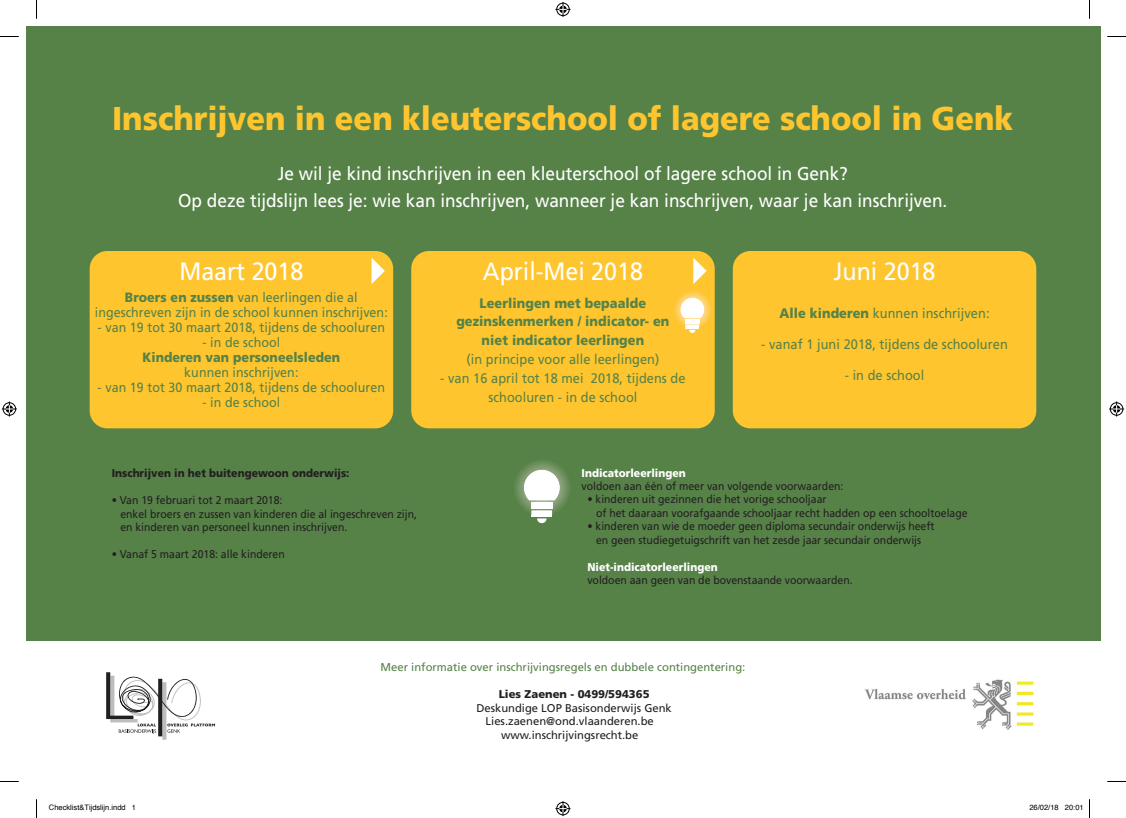
<style>
.page{position:relative;width:1126px;height:818px;background:#fff}
.page>*{position:absolute;margin:0;border:0;box-sizing:border-box;transform-origin:0 0}
.t1{font:900 33px "Frutiger";color:#fec52f;scale:.93 1}
.t2{font:25px "Frutiger";color:#fff;scale:.93 1}
.t3{font:18.5px/26.2px "Frutiger";color:#fff;text-align:center;scale:.93 1}
.t4{font:13.75px/18.8px "Frutiger";letter-spacing:.005em;color:#568248;text-align:center;scale:.93 1}
.t5{font:900 13.75px/18.8px "Frutiger";letter-spacing:.005em;color:#568248;text-align:center;scale:.93 1}
.t6{font:13.5px/15px "Frutiger";letter-spacing:.005em;color:#568248;text-align:center;scale:.93 1}
.t7{font:900 13.5px "Frutiger";letter-spacing:.005em;color:#568248;scale:.93 1}
.t8{font:11.25px/13.5px "Frutiger";color:#231f20;scale:.93 1}
.t9{font:11.25px "Frutiger";color:#231f20}
.t10{font:11.25px "Frutiger";color:#568248}
.t11{font:900 11.25px "Frutiger";color:#fff;scale:.93 1}
.t12{font:900 11.25px "Frutiger";color:#231f20;scale:.93 1}
.t13{font:900 11.25px "Frutiger";color:#231f20}
.t14{font:7.5px "Helvetica";color:#000}
.s1{font-weight:900}
</style>
<div class="page">
<div style="left:26px;top:26px;width:1073px;height:614px;background:#568248"></div>
<div style="left:90px;top:251px;width:303px;height:177px;background:#fec52f;border-radius:18px"></div>
<div style="left:411px;top:251px;width:303px;height:177px;background:#fec52f;border-radius:18px"></div>
<div style="left:732px;top:251px;width:304px;height:177px;background:#fec52f;border-radius:18px"></div>
<img style="left:864px;top:679px;width:170px;height:51px">
<svg style="left:371px;top:257px;width:14px;height:27px"></svg>
<svg style="left:693px;top:257px;width:13px;height:27px"></svg>
<svg style="left:106px;top:672px;width:109px;height:67px"></svg>
<svg style="left:674px;top:291px;width:37px;height:42px"></svg>
<svg style="left:515px;top:461px;width:54px;height:62px"></svg>
<svg style="left:0;top:36px;width:19px;height:1px"></svg>
<svg style="left:1107px;top:36px;width:18px;height:1px"></svg>
<svg style="left:36px;top:0;width:1px;height:19px"></svg>
<svg style="left:36px;top:799px;width:1px;height:18px"></svg>
<svg style="left:1089px;top:0;width:1px;height:19px"></svg>
<svg style="left:1089px;top:799px;width:1px;height:18px"></svg>
<svg style="left:555px;top:2px;width:15px;height:15px"></svg>
<svg style="left:555px;top:801px;width:15px;height:14px"></svg>
<svg style="left:2px;top:401px;width:15px;height:15px"></svg>
<svg style="left:1109px;top:401px;width:14px;height:15px"></svg>
<h1 class="t1" style="left:112px;top:98px;width:970px">Inschrijven in een kleuterschool of lagere school in Genk</h1>
<h3 class="t3" style="left:178px;top:160px;width:828px">Je wil je kind inschrijven in een kleuterschool of lagere school in Genk?<br>Op deze tijdslijn lees je: wie kan inschrijven, wanneer je kan inschrijven, waar je kan inschrijven.</h3>
<h2 class="t2" style="left:179px;top:257px;width:135px">Maart 2018</h2>
<p class="t6" style="left:95px;top:289px;width:316px"><span class="s1">Broers en zussen</span> van leerlingen die al ingeschreven zijn in de school kunnen inschrijven:</p>
<p class="t6" style="left:98px;top:319px;width:310px">- van 19 tot 30 maart 2018, tijdens de schooluren</p>
<p class="t6" style="left:202px;top:334px;width:85px">- in de school</p>
<p class="t7" style="left:142px;top:349px;width:214px">Kinderen van personeelsleden</p>
<p class="t6" style="left:184px;top:364px;width:124px">kunnen inschrijven:</p>
<p class="t6" style="left:98px;top:379px;width:310px">- van 19 tot 30 maart 2018, tijdens de schooluren</p>
<p class="t6" style="left:202px;top:394px;width:85px">- in de school</p>
<h2 class="t2" style="left:483px;top:257px;width:173px">April-Mei 2018</h2>
<p class="t5" style="left:456px;top:293px;width:231px">Leerlingen met bepaalde gezinskenmerken / indicator- en niet indicator leerlingen</p>
<p class="t4" style="left:466px;top:349px;width:209px">(in principe voor alle leerlingen)</p>
<p class="t4" style="left:440px;top:368px;width:265px">- van 16 april tot 18 mei 2018, tijdens de schooluren - in de school</p>
<h2 class="t2" style="left:833px;top:257px;width:111px">Juni 2018</h2>
<p class="t4" style="left:779px;top:303px;width:227px"><span class="s1">Alle kinderen</span> kunnen inschrijven:</p>
<p class="t4" style="left:761px;top:334px;width:267px">- vanaf 1 juni 2018, tijdens de schooluren</p>
<p class="t4" style="left:844px;top:366px;width:87px">- in de school</p>
<p class="t12" style="left:112px;top:466px;width:257px">Inschrijven in het buitengewoon onderwijs:</p>
<p class="t8" style="left:120px;top:493px;width:320px;text-indent:-9px">• Van 19 februari tot 2 maart 2018:<br>enkel broers en zussen van kinderen die al ingeschreven zijn, en kinderen van personeel kunnen inschrijven.</p>
<p class="t8" style="left:112px;top:547px;width:188px">• Vanaf 5 maart 2018: alle kinderen</p>
<p class="t11" style="left:581px;top:466px;width:113px">Indicatorleerlingen</p>
<p class="t8" style="left:581px;top:478px;width:283px">voldoen aan één of meer van volgende voorwaarden:</p>
<p class="t8" style="left:596px;top:492px;width:401px;text-indent:-9px">• kinderen uit gezinnen die het vorige schooljaar<br>of het daaraan voorafgaande schooljaar recht hadden op een schooltoelage</p>
<p class="t8" style="left:587px;top:519px;width:375px;text-align:center">• kinderen van wie de moeder geen diploma secundair onderwijs heeft en geen studiegetuigschrift van het zesde jaar secundair onderwijs</p>
<p class="t11" style="left:587px;top:560px;width:142px">Niet-indicatorleerlingen</p>
<p class="t8" style="left:587px;top:573px;width:287px">voldoen aan geen van de bovenstaande voorwaarden.</p>
<p class="t10" style="left:380px;top:660px;width:366px">Meer informatie over inschrijvingsregels en dubbele contingentering:</p>
<p class="t13" style="left:498px;top:687px;width:152px">Lies Zaenen - 0499/594365</p>
<p class="t9" style="left:476px;top:700px;width:197px">Deskundige LOP Basisonderwijs Genk</p>
<p class="t9" style="left:485px;top:714px;width:170px">Lies.zaenen@ond.vlaanderen.be</p>
<p class="t9" style="left:501px;top:727px;width:139px">www.inschrijvingsrecht.be</p>
<p class="t14" style="left:49px;top:801px;width:89px">Checklist&amp;Tijdslijn.indd 1</p>
<p class="t14" style="left:1029px;top:801px;width:56px">26/02/18 20:01</p>
</div>
